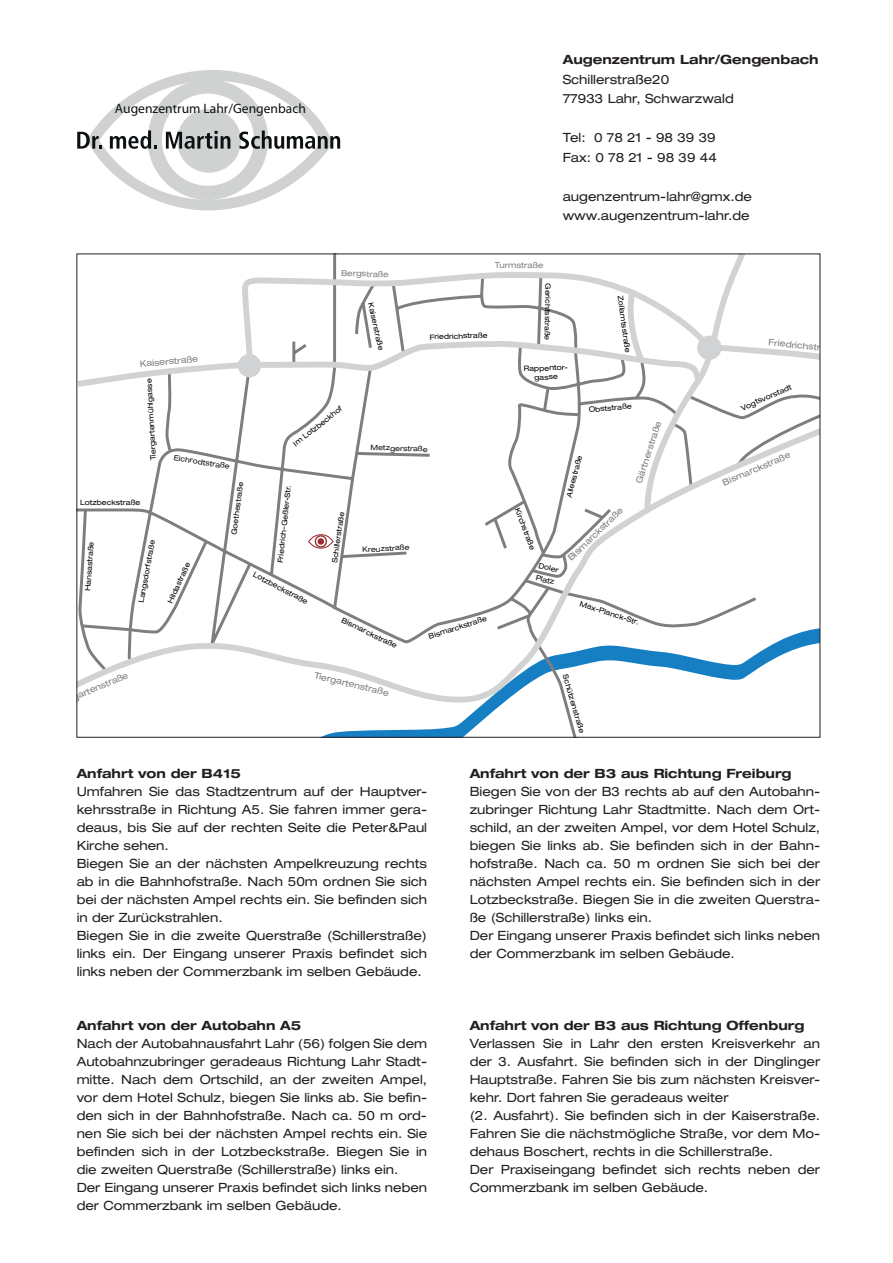
<style>
.page{position:relative;width:893px;height:1263px;background:#fff}
.page>*{position:absolute;margin:0;border:0;box-sizing:border-box;transform-origin:0 0}
.t1{font:700 condensed 13.65px "Frutiger";color:#0d1012}
.t2{font:expanded 12.75px/18px "Helvetica Neue LT";color:#231f20}
.t3{font:700 expanded 12.75px "Helvetica Neue LT";color:#231f20}
.t4{font:expanded 8.85px "Helvetica Neue LT";color:#7c7e7f}
.t5{font:expanded 8.1px "Helvetica Neue LT";letter-spacing:-.01em;color:#7c7e7f}
.t6{font:expanded 7.35px/8.9px "Helvetica Neue LT";letter-spacing:-.005em;color:#000002;text-align:center}
.t7{font:expanded 7.35px "Helvetica Neue LT";color:#0d1012}
</style>
<div class="page">
<svg style="left:79px;top:347px;width:739px;height:371px"></svg>
<svg style="left:494px;top:584px;width:59px;height:48px"></svg>
<div style="left:308px;top:534px;width:25px;height:15px;border:1px solid #982c2e;border-radius:50%"></div>
<div style="left:315px;top:535px;width:12px;height:13px;border:1px solid #982c2e;border-radius:50%"></div>
<div style="left:318px;top:538px;width:6px;height:7px;background:#982c2e;border-radius:50%"></div>
<svg style="left:354px;top:516px;width:259px;height:64px"></svg>
<svg style="left:79px;top:347px;width:627px;height:169px"></svg>
<svg style="left:239px;top:256px;width:511px;height:158px"></svg>
<svg style="left:77px;top:70px;width:263px;height:140px"></svg>
<p class="t1" style="left:115px;top:100px;width:193px">Augenzentrum Lahr/Gengenbach</p>
<p class="t5" style="left:341px;top:268px;width:49px;rotate:2deg">Bergstraße</p>
<p class="t5" style="left:495px;top:260px;width:50px">Turmstraße</p>
<p class="t3" style="left:563px;top:51px;width:257px">Augenzentrum Lahr/Gengenbach</p>
<p class="t2" style="left:563px;top:69px;width:173px;line-height:19.5px">Schillerstraße20<br>77933 Lahr, Schwarzwald</p>
<p class="t2" style="left:563px;top:128px;width:156px;line-height:19.5px">Tel: 0 78 21 - 98 39 39<br>Fax: 0 78 21 - 98 39 44</p>
<p class="t2" style="left:563px;top:186px;width:191px;line-height:19.5px">augenzentrum-lahr@gmx.de www.augenzentrum-lahr.de</p>
<p class="t4" style="left:139px;top:358px;width:60px;rotate:-5deg">Kaiserstraße</p>
<p class="t6" style="left:149px;top:460px;width:83px;rotate:-93deg">Tiergartenmühlgasse</p>
<p class="t7" style="left:175px;top:452px;width:58px;rotate:10deg">Eichrodtstraße</p>
<p class="t6" style="left:80px;top:498px;width:62px">Lotzbeckstraße</p>
<p class="t6" style="left:137px;top:602px;width:65px;rotate:-80deg">Langsdorfstraße</p>
<p class="t6" style="left:83px;top:591px;width:51px;rotate:-86deg">Hansastraße</p>
<p class="t6" style="left:165px;top:601px;width:45px;rotate:-65deg">Hildastraße</p>
<p class="t4" style="left:55px;top:699px;width:78px;rotate:-23deg">Tiergartenstraße</p>
<p class="t6" style="left:229px;top:534px;width:55px;rotate:-82deg">Goethestraße</p>
<p class="t6" style="left:375px;top:302px;width:50px;rotate:78deg">Kaiserstraße</p>
<p class="t6" style="left:429px;top:332px;width:60px;rotate:-2deg">Friedrichstraße</p>
<p class="t6" style="left:291px;top:441px;width:62px;rotate:-38deg">Im Lotzbeckhof</p>
<p class="t6" style="left:276px;top:562px;width:80px;rotate:-84deg">Friedrich-Geßler-Str.</p>
<p class="t6" style="left:256px;top:570px;width:62px;rotate:27deg">Lotzbeckstraße</p>
<p class="t6" style="left:330px;top:562px;width:53px;rotate:-82deg">Schillerstraße</p>
<p class="t7" style="left:371px;top:443px;width:59px;rotate:2deg">Metzgerstraße</p>
<p class="t7" style="left:362px;top:545px;width:49px;rotate:-3deg">Kreuzstraße</p>
<p class="t6" style="left:344px;top:615px;width:62px;rotate:26deg">Bismarckstraße</p>
<p class="t4" style="left:316px;top:670px;width:78px;rotate:13deg">Tiergartenstraße</p>
<p class="t6" style="left:427px;top:632px;width:62px;rotate:-18deg">Bismarckstraße</p>
<p class="t6" style="left:553px;top:283px;width:59px;rotate:91deg">Gerichtsstraße</p>
<p class="t6" style="left:524px;top:364px;width:46px;rotate:-2deg">Rappentor&shy;gasse</p>
<p class="t6" style="left:625px;top:295px;width:59px;rotate:82deg">Zollamtsstraße</p>
<p class="t6" style="left:588px;top:405px;width:45px;rotate:-5deg">Obststraße</p>
<p class="t6" style="left:564px;top:496px;width:45px;rotate:-75deg">Alleestraße</p>
<p class="t6" style="left:521px;top:506px;width:46px;rotate:69deg">Kirchstraße</p>
<p class="t6" style="left:540px;top:559px;width:22px;line-height:12.6px;text-align:left;rotate:12deg">Doler<br>Platz</p>
<p class="t4" style="left:565px;top:555px;width:74px;rotate:-44deg">Bismarckstraße</p>
<p class="t4" style="left:633px;top:481px;width:67px;rotate:-72deg">Gärtnerstraße</p>
<p class="t6" style="left:581px;top:599px;width:63px;rotate:18deg">Max-Planck-Str.</p>
<p class="t6" style="left:570px;top:673px;width:62px;rotate:74deg">Schützenstraße</p>
<p class="t4" style="left:769px;top:337px;width:71px;rotate:6deg">Friedrichstraße</p>
<p class="t6" style="left:740px;top:404px;width:56px;rotate:-24deg">Vogtsvorstadt</p>
<p class="t4" style="left:721px;top:478px;width:74px;rotate:-23deg">Bismarckstraße</p>
<p class="t3" style="left:77px;top:765px;width:166px">Anfahrt von der B415</p>
<p class="t2" style="left:77px;top:782px;width:352px">Umfahren Sie das Stadtzentrum auf der Hauptver&shy;kehrsstraße in Richtung A5. Sie fahren immer gera&shy;deaus, bis Sie auf der rechten Seite die Peter&amp;Paul Kirche sehen.<br>Biegen Sie an der nächsten Ampelkreuzung rechts ab in die Bahnhofstraße. Nach 50m ordnen Sie sich bei der nächsten Ampel rechts ein. Sie befinden sich in der Zurückstrahlen.<br>Biegen Sie in die zweite Querstraße (Schillerstraße) links ein. Der Eingang unserer Praxis befindet sich links neben der Commerzbank im selben Gebäude.</p>
<p class="t3" style="left:77px;top:1017px;width:226px">Anfahrt von der Autobahn A5</p>
<p class="t2" style="left:77px;top:1034px;width:352px">Nach der Autobahnausfahrt Lahr (56) folgen Sie dem Autobahnzubringer geradeaus Richtung Lahr Stadt&shy;mitte. Nach dem Ortschild, an der zweiten Ampel, vor dem Hotel Schulz, biegen Sie links ab. Sie befin&shy;den sich in der Bahnhofstraße. Nach ca. 50 m ord&shy;nen Sie sich bei der nächsten Ampel rechts ein. Sie befinden sich in der Lotzbeckstraße. Biegen Sie in die zweiten Querstraße (Schillerstraße) links ein.<br>Der Eingang unserer Praxis befindet sich links neben der Commerzbank im selben Gebäude.</p>
<p class="t3" style="left:470px;top:765px;width:323px">Anfahrt von der B3 aus Richtung Freiburg</p>
<p class="t2" style="left:470px;top:782px;width:352px">Biegen Sie von der B3 rechts ab auf den Autobahn&shy;zubringer Richtung Lahr Stadtmitte. Nach dem Ort&shy;schild, an der zweiten Ampel, vor dem Hotel Schulz, biegen Sie links ab. Sie befinden sich in der Bahn&shy;hofstraße. Nach ca. 50 m ordnen Sie sich bei der nächsten Ampel rechts ein. Sie befinden sich in der Lotzbeckstraße. Biegen Sie in die zweiten Querstra&shy;ße (Schillerstraße) links ein.<br>Der Eingang unserer Praxis befindet sich links neben der Commerzbank im selben Gebäude.</p>
<p class="t3" style="left:470px;top:1017px;width:336px">Anfahrt von der B3 aus Richtung Offenburg</p>
<p class="t2" style="left:470px;top:1034px;width:352px">Verlassen Sie in Lahr den ersten Kreisverkehr an der 3. Ausfahrt. Sie befinden sich in der Dinglinger Hauptstraße. Fahren Sie bis zum nächsten Kreisver&shy;kehr. Dort fahren Sie geradeaus weiter<br>(2. Ausfahrt). Sie befinden sich in der Kaiserstraße.<br>Fahren Sie die nächstmögliche Straße, vor dem Mo&shy;dehaus Boschert, rechts in die Schillerstraße.<br>Der Praxiseingang befindet sich rechts neben der Commerzbank im selben Gebäude.</p>
</div>
